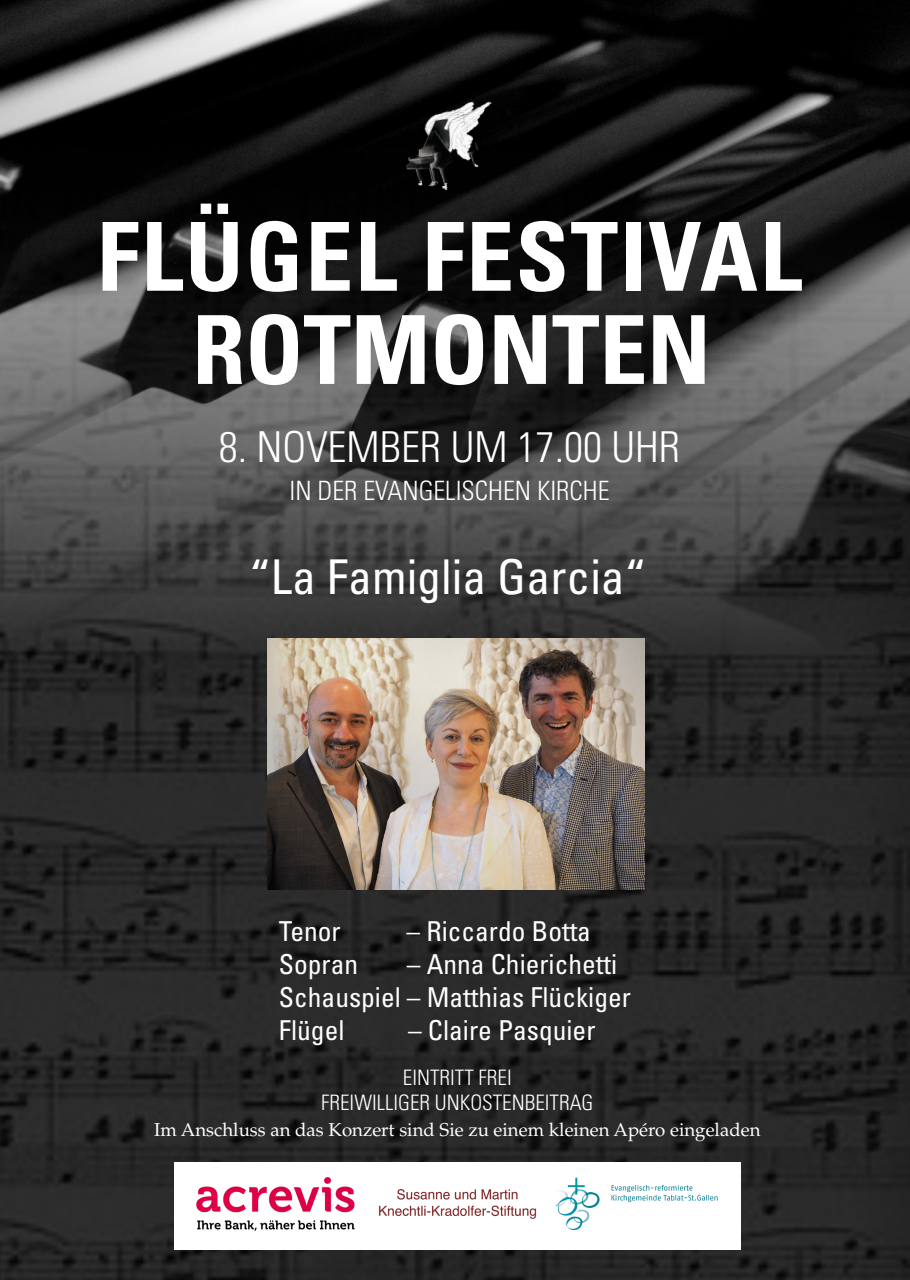
<style>
.page{position:relative;width:910px;height:1280px;background:#fff}
.page>*{position:absolute;margin:0;border:0;box-sizing:border-box;transform-origin:0 0}
.t1{font:700 condensed 95.25px "Univers LT Std";letter-spacing:.02em;color:#fff}
.t2{font:700 condensed 95.25px "Univers LT Std";color:#fff}
.untertitel{font:condensed 48px "Univers LT Std";color:#fff}
.t3{font:300 condensed 42.6px "Univers LT Std";color:#fff}
.text{font:condensed 27.45px "Univers LT Std";color:#fff}
.untertitel-2{font:300 condensed 26.7px "Univers LT Std";color:#fff}
.untertitel-3{font:300 condensed 21.3px "Univers LT Std";color:#fff}
.text-2{font:18.6px "Palatino LT Std";color:#fff}
</style>
<div class="page">
<img style="left:0;top:0;width:910px;height:1280px">
<img style="left:267px;top:638px;width:378px;height:252px">
<img style="left:396px;top:98px;width:112px;height:99px">
<img style="left:175px;top:1162px;width:565px;height:87px">
<p class="t1" style="left:97px;top:198px;width:707px">FLÜGEL FESTIVAL</p>
<p class="t2" style="left:192px;top:292px;width:520px">ROTMONTEN</p>
<p class="t3" style="left:219px;top:422px;width:463px">8. NOVEMBER UM 17.00 UHR</p>
<p class="untertitel-2" style="left:289px;top:474px;width:321px">IN DER EVANGELISCHEN KIRCHE</p>
<p class="untertitel" style="left:250px;top:546px;width:398px">“La Famiglia Garcia“</p>
<p class="text" style="left:279px;top:914px;width:63px">Tenor</p>
<p class="text" style="left:407px;top:914px;width:186px">– Riccardo Botta</p>
<p class="text" style="left:279px;top:946px;width:81px">Sopran</p>
<p class="text" style="left:407px;top:946px;width:212px">– Anna Chierichetti</p>
<p class="text" style="left:279px;top:979px;width:353px">Schauspiel – Matthias Flückiger</p>
<p class="text" style="left:279px;top:1012px;width:67px">Flügel</p>
<p class="text" style="left:408px;top:1012px;width:189px">– Claire Pasquier</p>
<p class="untertitel-3" style="left:403px;top:1064px;width:110px">EINTRITT FREI</p>
<p class="untertitel-3" style="left:321px;top:1090px;width:274px">FREIWILLIGER UNKOSTENBEITRAG</p>
<p class="text-2" style="left:154px;top:1118px;width:608px">Im Anschluss an das Konzert sind Sie zu einem kleinen Apéro eingeladen</p>
</div>
